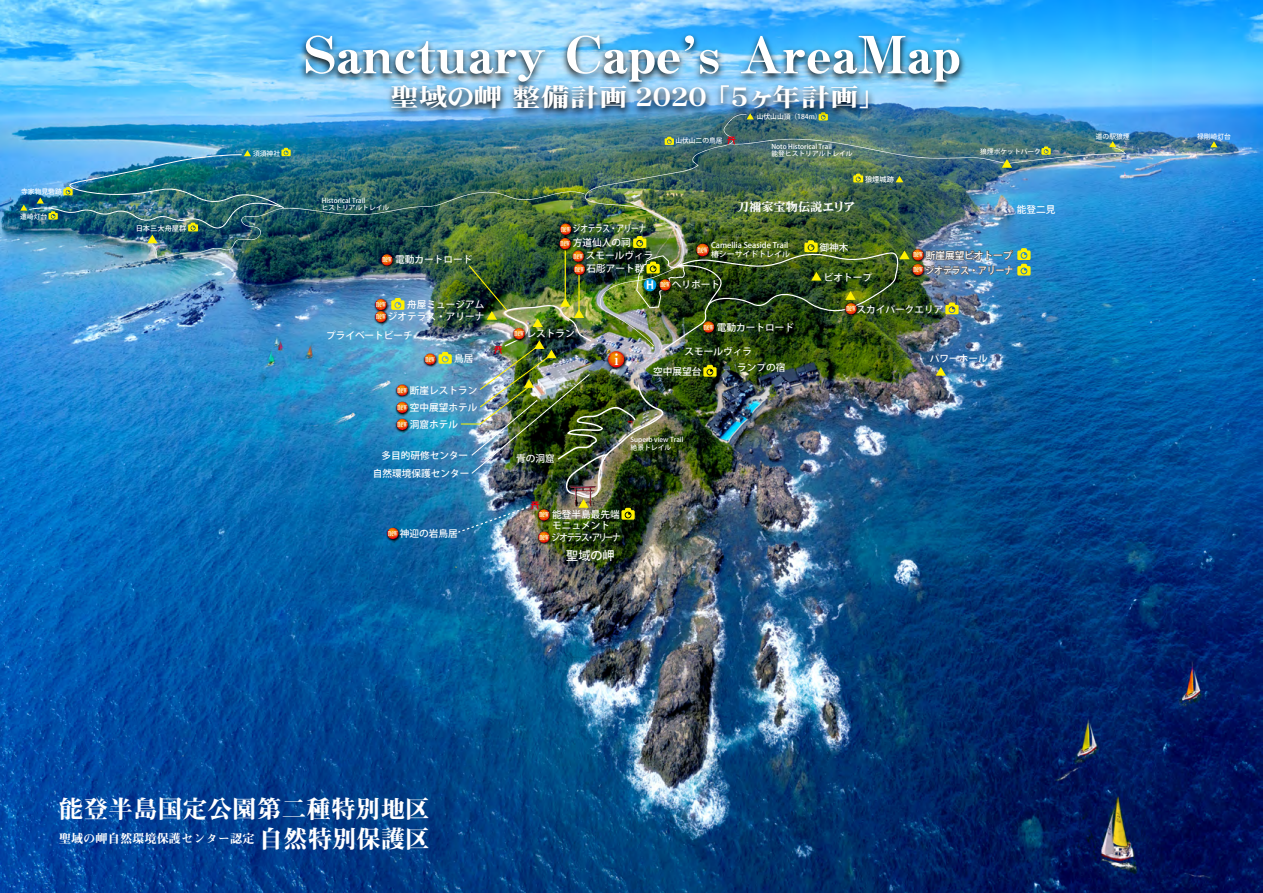
<style>
.page{position:relative;width:1263px;height:893px;background:#fff}
.page>*{position:absolute;margin:0;border:0;box-sizing:border-box;transform-origin:0 0}
.t1{font:51.15px "Midashi Min Pr 6 N MA31";color:#fff;scale:1.13 1}
.t2{font:25.65px "DFHS Mincho W9 WING RKSJ H";color:#fff;scale:1.13 1}
.t3{font:24.45px/29.4px "Midashi Min Pr 6 N MA31";letter-spacing:.01em;color:#fff;text-align:right}
.t4{font:15.75px "Midashi Min Pr 6 N MA31";color:#fff}
.t5{font:12.3px "Midashi Min Pr 6 N MA31";color:#fff}
.t6{font:12.15px "HGP Heisei Minchotai W9";color:#fff}
.t7{font:500 12px "Koz Go Pr 6 N";color:#fff}
.t8{font:12px "Midashi Min Pr 6 N MA31";color:#fff;scale:.53 1}
.t9{font:700 11.1px "Koz Go Pr 6 N";color:#fff}
.t10{font:10.8px/17.2px "Midashi Min Pr 6 N MA31";color:#fff;scale:.53 1}
.t11{font:500 9.6px/17.5px "Koz Go Pr 6 N";color:#fff}
.t12{font:500 9.6px "Koz Go Pr 6 N";letter-spacing:-.04em;color:#fff;scale:.8 1}
.t13{font:500 9.6px "Koz Go Pr 6 N";color:#fff;scale:.91 1}
.t14{font:500 9.6px "Koz Go Pr 6 N";letter-spacing:-.15em;color:#fff;scale:.88 1}
.t15{font:500 9.6px "Koz Go Pr 6 N";color:#fff;scale:.88 1}
.t16{font:500 7.95px/8.4px "Koz Go Pr 6 N";color:#fff}
.t17{font:500 7.2px "Koz Go Pr 6 N";color:#fff}
.t18{font:500 6.75px/7.2px "Koz Go Pr 6 N";color:#fff}
</style>
<div class="page">
<img style="left:0;top:0;width:1263px;height:893px">
<svg style="left:1210px;top:141px;width:7px;height:6px"></svg>
<img style="left:537px;top:543px;width:16px;height:3px">
<img style="left:20px;top:112px;width:1106px;height:431px">
<img style="left:380px;top:105px;width:503px;height:18px">
<img style="left:293px;top:22px;width:677px;height:83px">
<p class="t18" style="left:21px;top:188px;width:42px">寺家物見砦跡</p>
<p class="t18" style="left:20px;top:213px;width:29px">遭崎灯台</p>
<p class="t17" style="left:136px;top:224px;width:52px">日本三大舟屋群</p>
<p class="t18" style="left:253px;top:150px;width:29px">須須神社</p>
<h1 class="t1" style="left:303px;top:15px;width:583px">Sanctuary Capeʼs AreaMap</h1>
<h2 class="t2" style="left:390px;top:84px;width:429px">聖域の岬整備計画 2020 「5ヶ年計画「</h2>
<p class="t18" style="left:675px;top:137px;width:49px">山伏山二の鳥居</p>
<p class="t18" style="left:757px;top:113px;width:66px">山伏山山頂（184m(</p>
<p class="t18" style="left:771px;top:143px;width:62px">Noto Historical Trail</p>
<p class="t18" style="left:771px;top:150px;width:83px">能登ヒストリアルトレイル</p>
<p class="t17" style="left:865px;top:175px;width:30px">狼煙城跡</p>
<p class="t18" style="left:322px;top:197px;width:69px">Historical Trail<br>ヒストリアルトレイル</p>
<p class="t6" style="left:737px;top:200px;width:119px">刀禰家宝物伝説エリア</p>
<p class="t12" style="left:573px;top:223px;width:93px">ジオテラス・アリーナ</p>
<p class="t10" style="left:561px;top:219px;width:20px">new</p>
<p class="t11" style="left:395px;top:251px;width:79px">電動カートロード</p>
<p class="t10" style="left:382px;top:250px;width:20px">new</p>
<p class="t11" style="left:573px;top:234px;width:59px">方道仙人の祠</p>
<p class="t10" style="left:560px;top:233px;width:20px">new</p>
<p class="t11" style="left:586px;top:247px;width:69px">スモールヴィラ</p>
<p class="t10" style="left:574px;top:246px;width:20px">new</p>
<p class="t11" style="left:586px;top:260px;width:59px">石彫アート群</p>
<p class="t10" style="left:575px;top:259px;width:20px">new</p>
<p class="t16" style="left:711px;top:242px;width:80px">Camellia Seaside Trail椿シーサイドトレイル</p>
<p class="t8" style="left:697px;top:239px;width:22px">new</p>
<p class="t11" style="left:672px;top:276px;width:50px">ヘリポート</p>
<p class="t9" style="left:646px;top:279px;width:9px">H</p>
<p class="t10" style="left:660px;top:275px;width:20px">new</p>
<p class="t11" style="left:819px;top:239px;width:30px">御神木</p>
<p class="t11" style="left:824px;top:268px;width:50px">ビオトープ</p>
<p class="t18" style="left:980px;top:148px;width:62px">狼煙ポケットパーク</p>
<p class="t11" style="left:1017px;top:200px;width:40px">能登二見</p>
<p class="t11" style="left:926px;top:247px;width:88px">断崖展望ビオトープ</p>
<p class="t10" style="left:913px;top:245px;width:20px">new</p>
<p class="t13" style="left:925px;top:265px;width:98px">ジオテラス・アリーナ</p>
<p class="t10" style="left:913px;top:259px;width:20px">new</p>
<p class="t10" style="left:376px;top:294px;width:20px">new</p>
<p class="t11" style="left:407px;top:296px;width:79px">舟屋ミュージアム</p>
<p class="t11" style="left:326px;top:308px;width:160px;line-height:18.9px;text-indent:62px">ジオテラス・アリーナプライベートビーチ</p>
<p class="t11" style="left:454px;top:350px;width:21px">鳥居</p>
<p class="t11" style="left:410px;top:399px;width:69px">空中展望ホテル</p>
<p class="t10" style="left:376px;top:306px;width:20px">new</p>
<p class="t10" style="left:425px;top:349px;width:20px">new</p>
<p class="t11" style="left:410px;top:382px;width:69px">断崖レストラン</p>
<p class="t10" style="left:398px;top:380px;width:20px">new new</p>
<p class="t11" style="left:410px;top:416px;width:50px">洞窟ホテル</p>
<p class="t10" style="left:398px;top:414px;width:20px">new</p>
<p class="t11" style="left:526px;top:325px;width:50px">レストラン</p>
<p class="t10" style="left:514px;top:323px;width:20px">new</p>
<p class="t11" style="left:373px;top:447px;width:98px;text-align:right">多目的研修センター自然環境保護センター</p>
<p class="t11" style="left:516px;top:450px;width:40px">青の洞窟</p>
<h3 class="t4" style="left:614px;top:347px;width:6px">i</h3>
<p class="t11" style="left:717px;top:318px;width:79px">電動カートロード</p>
<p class="t10" style="left:704px;top:317px;width:20px">new</p>
<p class="t11" style="left:684px;top:343px;width:69px">スモールヴィラ</p>
<p class="t11" style="left:653px;top:363px;width:50px">空中展望台</p>
<p class="t11" style="left:737px;top:359px;width:50px">ランプの宿</p>
<p class="t18" style="left:631px;top:437px;width:54px">Superb view Trail絶景トレイル</p>
<p class="t11" style="left:400px;top:525px;width:59px">神迎の岩鳥居</p>
<p class="t10" style="left:388px;top:523px;width:20px">new</p>
<p class="t11" style="left:552px;top:509px;width:69px;line-height:10.8px">能登半島最先端モニュメント</p>
<p class="t14" style="left:551px;top:532px;width:80px">ジオテラスアリーナ</p>
<p class="t10" style="left:539px;top:505px;width:20px">new</p>
<p class="t10" style="left:539px;top:527px;width:20px">new</p>
<p class="t15" style="left:586px;top:532px;width:11px">・</p>
<p class="t7" style="left:566px;top:549px;width:50px">聖域の岬</p>
<p class="t11" style="left:857px;top:300px;width:88px">スカイパークエリア</p>
<p class="t10" style="left:846px;top:298px;width:20px">new</p>
<p class="t11" style="left:930px;top:349px;width:59px">パワーホール</p>
<p class="t18" style="left:1096px;top:133px;width:35px">道の駅狼煙</p>
<p class="t18" style="left:1197px;top:133px;width:35px">禄剛崎灯台</p>
<h3 class="t3" style="left:59px;top:794px;width:373px">能登半島国定公園第二種特別地区自然特別保護区</h3>
<p class="t5" style="left:59px;top:829px;width:197px">聖域の岬自然環境保護センター認定</p>
</div>
